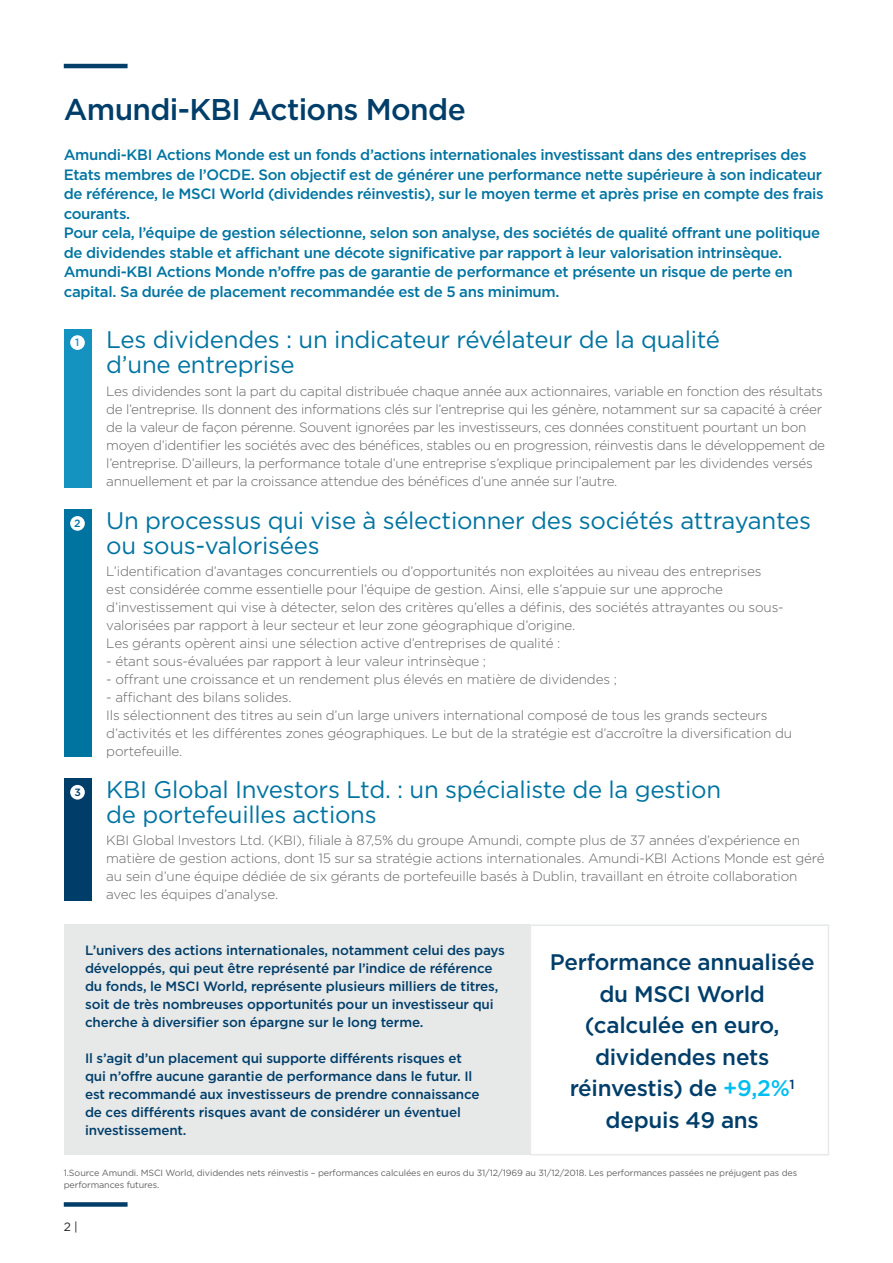
<style>
.page{position:relative;width:893px;height:1263px;background:#fff}
.page>*{position:absolute;margin:0;border:0;box-sizing:border-box;transform-origin:0 0}
.t1{font:500 30px "Gotham";letter-spacing:-.02em;color:#003e6a}
.t2{font:24px/25.5px "Gotham";letter-spacing:-.01em;color:#0074a1}
.t3{font:500 22.5px/31.5px "Gotham";letter-spacing:-.01em;color:#003e6a;text-align:center}
.t4{font:500 15px/19.5px "Gotham";letter-spacing:-.02em;color:#0074a1}
.t5{font:300 13.5px/18px "Gotham";letter-spacing:-.01em;color:#636466}
.t6{font:500 13.5px/18px "Gotham";letter-spacing:-.01em;color:#003e6a}
.t7{font:12px "Gotham";color:#231f20}
.t8{font:500 10.5px "Gotham";color:#0074a1}
.t9{font:500 10.5px "Gotham";color:#003e6a}
.t10{font:9px/12px "Gotham";letter-spacing:-.01em;color:#636466}
.s1{color:#00bdf2}
</style>
<div class="page">
<hr style="left:64px;top:64px;width:64px;height:4px;background:#003e6a">
<div style="left:64px;top:1202px;width:64px;height:5px;background:#003e6a"></div>
<div style="left:64px;top:924px;width:466px;height:231px;background:#e7e8e8"></div>
<div style="left:530px;top:924px;width:299px;height:231px;border:2px solid #e7e8e8"></div>
<div style="left:64px;top:329px;width:27px;height:159px;background:#1493c1"></div>
<div style="left:64px;top:509px;width:27px;height:247px;background:#0074a1"></div>
<div style="left:64px;top:778px;width:27px;height:123px;background:#003e6a"></div>
<div style="left:70px;top:335px;width:15px;height:15px;background:#fff;border-radius:50%"></div>
<div style="left:70px;top:516px;width:15px;height:15px;background:#fff;border-radius:50%"></div>
<div style="left:70px;top:785px;width:15px;height:14px;background:#fff;border-radius:50%"></div>
<h1 class="t1" style="left:64px;top:89px;width:404px">Amundi-KBI Actions Monde</h1>
<p class="t4" style="left:64px;top:145px;width:761px">Amundi-KBI Actions Monde est un fonds d’actions internationales investissant dans des entreprises des Etats membres de l’OCDE. Son objectif est de générer une performance nette supérieure à son indicateur de référence, le MSCI World (dividendes réinvestis), sur le moyen terme et après prise en compte des frais courants.<br>Pour cela, l’équipe de gestion sélectionne, selon son analyse, des sociétés de qualité offrant une politique de dividendes stable et affichant une décote significative par rapport à leur valorisation intrinsèque.<br>Amundi-KBI Actions Monde n’offre pas de garantie de performance et présente un risque de perte en capital. Sa durée de placement recommandée est de 5 ans minimum.</p>
<h2 class="t2" style="left:106px;top:326px;width:615px">Les dividendes : un indicateur révélateur de la qualité d’une entreprise</h2>
<p class="t5" style="left:106px;top:381px;width:720px">Les dividendes sont la part du capital distribuée chaque année aux actionnaires, variable en fonction des résultats de l’entreprise. Ils donnent des informations clés sur l’entreprise qui les génère, notamment sur sa capacité à créer de la valeur de façon pérenne. Souvent ignorées par les investisseurs, ces données constituent pourtant un bon moyen d’identifier les sociétés avec des bénéfices, stables ou en progression, réinvestis dans le développement de l’entreprise. D’ailleurs, la performance totale d’une entreprise s’explique principalement par les dividendes versés annuellement et par la croissance attendue des bénéfices d’une année sur l’autre.</p>
<h2 class="t2" style="left:106px;top:507px;width:706px">Un processus qui vise à sélectionner des sociétés attrayantes ou sous-valorisées</h2>
<p class="t5" style="left:106px;top:562px;width:679px">L’identification d’avantages concurrentiels ou d’opportunités non exploitées au niveau des entreprises est considérée comme essentielle pour l’équipe de gestion. Ainsi, elle s’appuie sur une approche d’investissement qui vise à détecter, selon des critères qu’elles a définis, des sociétés attrayantes ou sous&shy;valorisées par rapport à leur secteur et leur zone géographique d’origine.<br>Les gérants opèrent ainsi une sélection active d’entreprises de qualité :</p>
<p class="t5" style="left:106px;top:652px;width:381px">- étant sous-évaluées par rapport à leur valeur intrinsèque ;</p>
<p class="t5" style="left:106px;top:670px;width:512px">- offrant une croissance et un rendement plus élevés en matière de dividendes ;</p>
<p class="t5" style="left:106px;top:688px;width:687px">- affichant des bilans solides.<br>Ils sélectionnent des titres au sein d’un large univers international composé de tous les grands secteurs d’activités et les différentes zones géographiques. Le but de la stratégie est d’accroître la diversification du portefeuille.</p>
<h2 class="t2" style="left:106px;top:776px;width:616px">KBI Global Investors Ltd. : un spécialiste de la gestion de portefeuilles actions</h2>
<p class="t5" style="left:106px;top:831px;width:720px">KBI Global Investors Ltd. (KBI), filiale à 87,5% du groupe Amundi, compte plus de 37 années d’expérience en matière de gestion actions, dont 15 sur sa stratégie actions internationales. Amundi-KBI Actions Monde est géré au sein d’une équipe dédiée de six gérants de portefeuille basés à Dublin, travaillant en étroite collaboration avec les équipes d’analyse.</p>
<p class="t8" style="left:74px;top:516px;width:8px">2</p>
<p class="t9" style="left:74px;top:785px;width:8px">3</p>
<p class="t6" style="left:85px;top:941px;width:421px">L’univers des actions internationales, notamment celui des pays développés, qui peut être représenté par l’indice de référence du fonds, le MSCI World, représente plusieurs milliers de titres, soit de très nombreuses opportunités pour un investisseur qui cherche à diversifier son épargne sur le long terme.</p>
<p class="t6" style="left:85px;top:1049px;width:396px">Il s’agit d’un placement qui supporte différents risques et qui n’offre aucune garantie de performance dans le futur. Il est recommandé aux investisseurs de prendre connaissance de ces différents risques avant de considérer un éventuel investissement.</p>
<h3 class="t3" style="left:550px;top:946px;width:267px">Performance annualisée du MSCI World (calculée en euro, dividendes nets réinvestis) de <span class="s1">+9,2%</span><sup>1 </sup>depuis 49 ans</h3>
<p class="t10" style="left:64px;top:1167px;width:735px">1.Source Amundi. MSCI World, dividendes nets réinvestis – performances calculées en euros du 31/12/1969 au 31/12/2018. Les performances passées ne préjugent pas des performances futures.</p>
<p class="t7" style="left:64px;top:1219px;width:15px">2 |</p>
</div>
